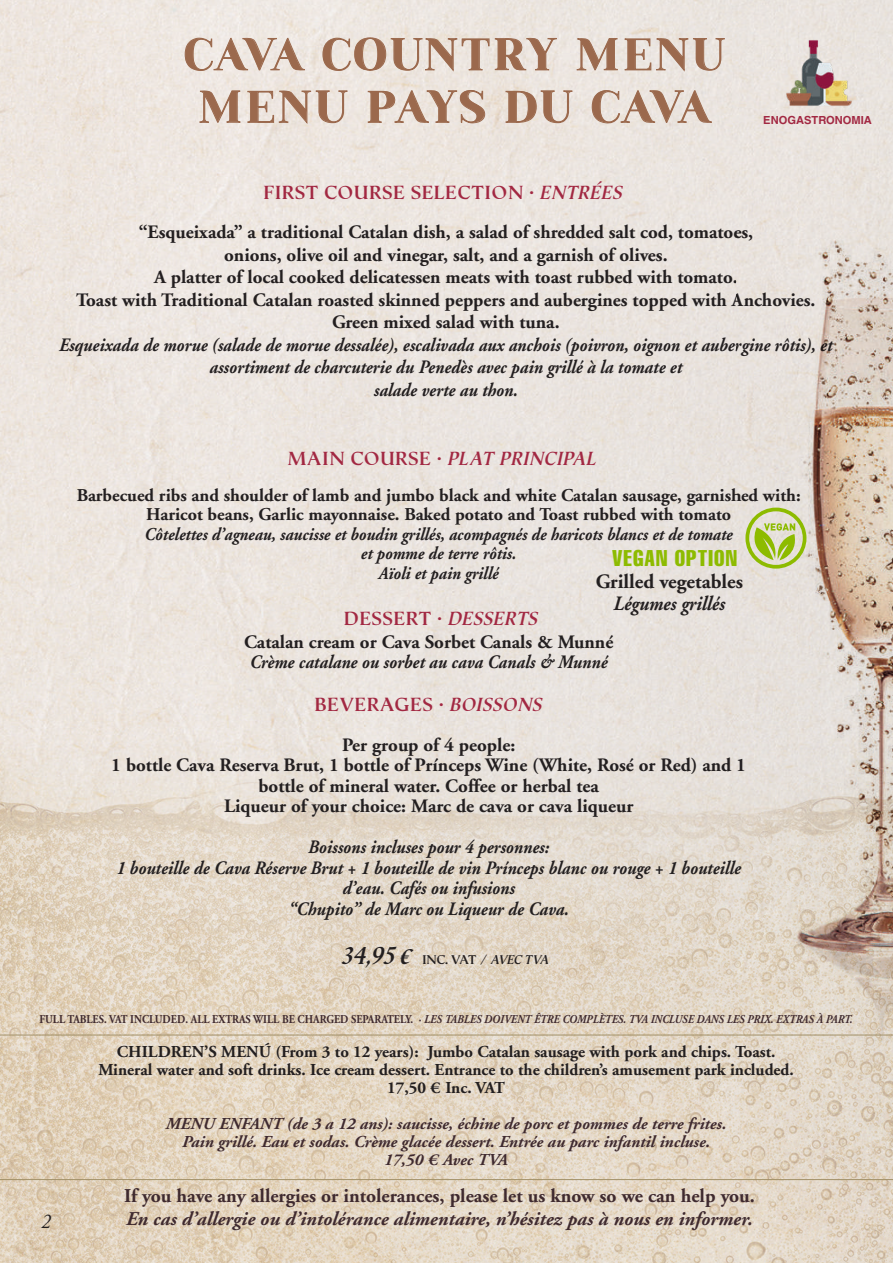
<style>
.page{position:relative;width:893px;height:1263px;background:#fff}
.page>*{position:absolute;margin:0;border:0;box-sizing:border-box;transform-origin:0 0}
.t1{font:46.5px/52.5px "Abigail";letter-spacing:.03em;color:#9b694d;text-align:center}
.t2{font:extra-condensed 22.35px "Helvetica LT";letter-spacing:.05em;color:#8dbb00}
.t3{font:italic 21px "Adobe Garamond LT";color:#231f20;scale:.88 1}
.t4{font:700 20.4px "Adobe Garamond LT";color:#231f20}
.t5{font:italic 700 20.4px "Adobe Garamond LT";color:#231f20;scale:.9 1}
.t6{font:italic 700 19.5px "Adobe Garamond LT";color:#3f2a2f}
.t7{font:700 19.5px "Adobe Garamond LT";color:#3f2a2f}
.t8{font:700 18.9px/22.5px "Adobe Garamond LT";color:#231f20;text-align:center}
.t9{font:italic 700 18.9px/20.5px "Adobe Garamond LT";color:#231f20;text-align:center;scale:.9 1}
.t10{font:700 18.9px "Semper";letter-spacing:.05em;color:#a22842}
.t11{font:italic 700 18.9px "Semper";letter-spacing:.05em;color:#a22842}
.t12{font:700 18px/19.5px "Adobe Garamond LT";color:#231f20;text-align:center}
.t13{font:italic 700 18px/19.5px "Adobe Garamond LT";color:#231f20;text-align:center;scale:.9 1}
.t14{font:700 16.65px/18px "Adobe Garamond LT";color:#231f20;text-align:center}
.t15{font:italic 700 16.65px/18px "Adobe Garamond LT";color:#3f2a2f;text-align:center}
.t16{font:italic 700 12.6px "Semper";color:#231f20}
.t17{font:italic 700 12px "Adobe Garamond LT";color:#3f2a2f;scale:.87 1}
.t18{font:700 11.1px "Helvetica LT";color:#a22842}
.s1{font-style:italic}
.s2{font-style:normal}
.s3{font-size:25.2px}
.s4{font-size:22.05px}
</style>
<div class="page">
<div style="left:0;top:0;width:893px;height:744px;background:#ebe4df"></div>
<img style="left:0;top:744px;width:893px;height:519px">
<img style="left:737px;top:191px;width:156px;height:850px">
<hr style="left:0;top:1179px;width:893px;height:1px;background:#a29067">
<hr style="left:0;top:1035px;width:893px;height:1px;background:#a29067">
<svg style="left:185px;top:37px;width:120px;height:35px;background:#e2d6cd"></svg>
<svg style="left:323px;top:37px;width:166px;height:34px;background:#e0d2c8"></svg>
<svg style="left:495px;top:37px;width:62px;height:33px;background:#dfd1c7"></svg>
<svg style="left:577px;top:38px;width:41px;height:32px"></svg>
<svg style="left:625px;top:38px;width:100px;height:33px;background:#dccfc5"></svg>
<svg style="left:200px;top:90px;width:40px;height:33px"></svg>
<svg style="left:247px;top:90px;width:100px;height:34px;background:#decfc5"></svg>
<svg style="left:368px;top:87px;width:117px;height:40px;background:#e1d4cb"></svg>
<svg style="left:506px;top:91px;width:66px;height:32px;background:#decfc5"></svg>
<svg style="left:592px;top:90px;width:120px;height:34px;background:#dfd2c9"></svg>
<img style="left:783px;top:38px;width:71px;height:71px">
<svg style="left:745px;top:508px;width:61px;height:61px;background:#c3d187"></svg>
<h1 class="t1" style="left:183px;top:31px;width:543px">CAVA COUNTRY MENU<br>MENU PAYS DU CAVA</h1>
<p class="t10" style="left:264px;top:181px;width:359px">FIRST COURSE SELECTION · <span class="s1">ENTRÉES</span></p>
<p class="t18" style="left:763px;top:113px;width:110px">ENOGASTRONOMIA</p>
<p class="t8" style="left:76px;top:221px;width:741px">“Esqueixada” a traditional Catalan dish, a salad of shredded salt cod, tomatoes,<br>onions, olive oil and vinegar, salt, and a garnish of olives.<br>A platter of local cooked delicatessen meats with toast rubbed with tomato.<br>Toast with Traditional Catalan roasted skinned peppers and aubergines topped with Anchovies.<br>Green mixed salad with tuna.</p>
<p class="t9" style="left:59px;top:334px;width:861px;line-height:22.5px">Esqueixada de morue (salade de morue dessalée), escalivada aux anchois (poivron, oignon et aubergine rôtis), et assortiment de charcuterie du Penedès avec pain grillé à la tomate et<br>salade verte au thon.</p>
<p class="t11" style="left:288px;top:447px;width:309px"><span class="s2">MAIN COURSE ·</span> PLAT PRINCIPAL</p>
<p class="t12" style="left:77px;top:485px;width:725px">Barbecued ribs and shoulder of lamb and jumbo black and white Catalan sausage, garnished with:<br>Haricot beans, Garlic mayonnaise. Baked potato and Toast rubbed with tomato</p>
<p class="t13" style="left:145px;top:524px;width:655px">Côtelettes d’agneau, saucisse et boudin grillés, acompagnés de haricots blancs et de tomate et pomme de terre rôtis.<br>Aïoli et pain grillé</p>
<p class="t2" style="left:612px;top:544px;width:126px">VEGAN OPTION</p>
<p class="t4" style="left:596px;top:570px;width:149px">Grilled vegetables</p>
<p class="t5" style="left:613px;top:592px;width:126px">Légumes grillés</p>
<p class="t10" style="left:344px;top:607px;width:195px">DESSERT · <span class="s1">DESSERTS</span></p>
<p class="t8" style="left:244px;top:630px;width:371px">Catalan cream or Cava Sorbet Canals &amp; Munné</p>
<p class="t9" style="left:250px;top:652px;width:399px">Crème catalane ou sorbet au cava Canals &amp; Munné</p>
<p class="t10" style="left:315px;top:693px;width:228px">BEVERAGES · <span class="s1">BOISSONS</span></p>
<p class="t8" style="left:111px;top:734px;width:636px;line-height:20.5px">Per group of 4 people:<br>1 bottle Cava Reserva Brut, 1 bottle of Prínceps Wine (White, Rosé or Red) and 1 bottle of mineral water. Coffee or herbal tea<br>Liqueur of your choice: Marc de cava or cava liqueur</p>
<p class="t9" style="left:116px;top:837px;width:696px">Boissons incluses pour 4 personnes:<br>1 bouteille de Cava Réserve Brut + 1 bouteille de vin Prínceps blanc ou rouge + 1 bouteille d’eau. Cafés ou infusions<br>“Chupito” de Marc ou Liqueur de Cava.</p>
<p class="t16" style="left:341px;top:952px;width:209px"><span class="s3">34,95</span> <span class="s4">€</span> <span class="s2">INC. VAT</span> / AVEC TVA</p>
<p class="t17" style="left:39px;top:1012px;width:936px"><span class="s2">FULL TABLES. VAT INCLUDED. ALL EXTRAS WILL BE CHARGED SEPARATELY. ·</span> LES TABLES DOIVENT ÊTRE COMPLÈTES. TVA INCLUSE DANS LES PRIX. EXTRAS À PART.</p>
<p class="t3" style="left:42px;top:1208px;width:12px">2</p>
<p class="t14" style="left:98px;top:1042px;width:697px">CHILDREN’S MENÚ (From 3 to 12 years): Jumbo Catalan sausage with pork and chips. Toast.<br>Mineral water and soft drinks. Ice cream dessert. Entrance to the children’s amusement park included.<br>17,50 € Inc. VAT</p>
<p class="t15" style="left:166px;top:1115px;width:562px">MENU ENFANT (de 3 a 12 ans): saucisse, échine de porc et pommes de terre frites.<br>Pain grillé. Eau et sodas. Crème glacée dessert. Entrée au parc infantil incluse.<br>17,50 € Avec TVA</p>
<p class="t7" style="left:124px;top:1184px;width:632px">If you have any allergies or intolerances, please let us know so we can help you.</p>
<p class="t6" style="left:126px;top:1207px;width:628px">En cas d’allergie ou d’intolérance alimentaire, n’hésitez pas à nous en informer.</p>
</div>
